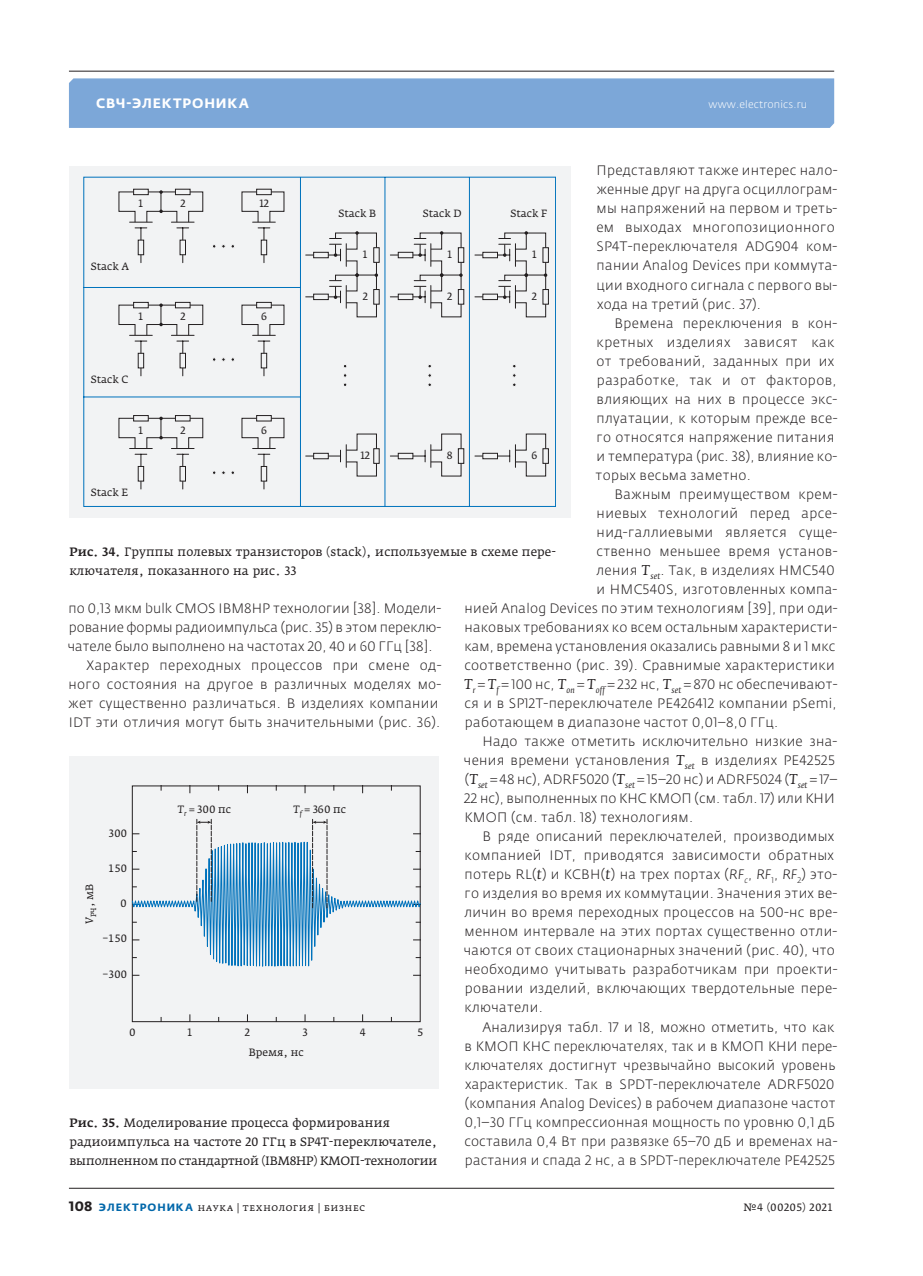
<style>
.page{position:relative;width:923px;height:1276px;background:#fff}
.page>*{position:absolute;margin:0;border:0;box-sizing:border-box;transform-origin:0 0}
.t1{font:300 13.5px/19px "Fedra Sans Pro";letter-spacing:.025em;color:#231f20}
.t2{font:300 13.5px "Fedra Sans Pro";letter-spacing:.005em;color:#231f20}
.t3{font:300 13.5px "Fedra Sans Pro";color:#231f20}
.t4{font:700 13.5px "Fedra Sans Alt Pro";letter-spacing:.06em;color:#fff}
.t5{font:12px/19px "Fedra Serif A Pro";letter-spacing:.005em;color:#231f20}
.t6{font:10.5px "Fedra Serif A Pro";letter-spacing:.005em;color:#231f20}
.t7{font:10.5px "Fedra Serif A Pro";letter-spacing:.03em;color:#231f20}
.t8{font:300 10.5px "Fedra Sans Pro";letter-spacing:.015em;color:#fff}
.t9{font:10.5px "Fedra Serif A Pro";letter-spacing:.035em;color:#231f20}
.t10{font:10.35px "Fedra Serif A Pro";color:#231f20}
.s1{font-family:"Fedra Serif B Pro";font-weight:400;font-style:italic}
.s2{font-style:italic}
.s3{font-weight:500}
.s4{font-family:"Fedra Sans Pro";font-weight:700;font-size:13.5px}
.s5{font-family:"Fedra Sans Alt Pro";font-weight:700;color:#0067aa}
</style>
<div class="page">
<div style="left:69px;top:78px;width:765px;height:50px;background:#7ca7d8"></div>
<hr style="left:69px;top:71px;width:765px;height:1px;background:#231f20">
<hr style="left:69px;top:1188px;width:765px;height:1px;background:#231f20">
<div style="left:69px;top:166px;width:501px;height:352px;background:#f2f3f4"></div>
<svg style="left:83px;top:177px;width:473px;height:330px"></svg>
<div style="left:69px;top:755px;width:369px;height:333px;background:#f2f3f4"></div>
<svg style="left:131px;top:785px;width:290px;height:238px"></svg>
<svg style="left:197px;top:819px;width:15px;height:82px"></svg>
<svg style="left:312px;top:819px;width:16px;height:89px"></svg>
<p class="t4" style="left:96px;top:95px;width:154px">СВЧ-электроника</p>
<p class="t8" style="left:708px;top:98px;width:100px">www.electronics.ru</p>
<p class="t1" style="left:596px;top:161px;width:243px">Представляют также интерес нало&shy;женные друг на друга осциллограм&shy;мы напряжений на первом и треть&shy;ем выходах многопозиционного<br>SP4T-переключателя ADG904 ком&shy;пании Analog Devices при коммута&shy;ции входного сигнала с первого вы&shy;хода на третий (рис. 37).</p>
<p class="t1" style="left:595px;top:313px;width:243px;text-indent:19px">Времена переключения в кон&shy;кретных изделиях зависят как от требований, заданных при их разработке, так и от факторов, влияющих на них в процессе экс&shy;плуатации, к которым прежде все&shy;го относятся напряжение питания и температура (рис. 38), влияние ко&shy;торых весьма заметно.</p>
<p class="t1" style="left:614px;top:484px;width:224px">Важным преимуществом крем-</p>
<p class="t1" style="left:596px;top:503px;width:242px">ниевых технологий перед арсе-</p>
<p class="t1" style="left:596px;top:522px;width:242px">нид-галлиевыми является суще-</p>
<p class="t1" style="left:596px;top:541px;width:243px">ственно меньшее время установ-</p>
<p class="t1" style="left:596px;top:560px;width:239px">ления <span class="s1">T</span><sub>set</sub>. Так, в изделиях HMC540</p>
<p class="t1" style="left:596px;top:579px;width:242px">и HMC540S, изготовленных компа-</p>
<p class="t1" style="left:464px;top:598px;width:375px">нией Analog Devices по этим технологиям [39], при оди-</p>
<p class="t1" style="left:464px;top:618px;width:374px">наковых требованиях ко всем остальным характеристи-</p>
<p class="t2" style="left:464px;top:638px;width:372px">кам, времена установления оказались равными 8 и 1 мкс</p>
<p class="t1" style="left:464px;top:656px;width:372px">соответственно (рис. 39). Сравнимые характеристики</p>
<p class="t1" style="left:464px;top:675px;width:375px"><span class="s1">T</span><sub>r</sub> =<span class="s1">T</span><sub>f</sub> = 100 нс, <span class="s1">T</span><sub>on</sub> =<span class="s1">T</span><sub>off</sub> = 232 нс, <span class="s1">T</span><sub>set</sub> = 870 нс обеспечивают-</p>
<p class="t1" style="left:464px;top:694px;width:374px">ся и в SP12T-переключателе PE426412 компании pSemi,</p>
<p class="t1" style="left:465px;top:713px;width:315px">работающем в диапазоне частот 0,01–8,0 ГГц.</p>
<p class="t1" style="left:482px;top:732px;width:356px">Надо также отметить исключительно низкие зна-</p>
<p class="t1" style="left:464px;top:751px;width:372px">чения времени установления <span class="s1">T</span><sub>set</sub> в изделиях PE42525</p>
<p class="t2" style="left:465px;top:771px;width:374px">(<span class="s1">T</span><sub>set</sub> =48 нс), ADRF5020 (<span class="s1">T</span><sub>set</sub> =15–20 нс) и ADRF5024 (<span class="s1">T</span><sub>set</sub> =17–</p>
<p class="t1" style="left:464px;top:789px;width:372px">22 нс), выполненных по КНС КМОП (см. табл. 17) или КНИ</p>
<p class="t1" style="left:464px;top:808px;width:230px">КМОП (см. табл. 18) технологиям.</p>
<p class="t1" style="left:482px;top:827px;width:353px">В ряде описаний переключателей, производимых</p>
<p class="t1" style="left:464px;top:846px;width:371px">компанией IDT, приводятся зависимости обратных</p>
<p class="t1" style="left:464px;top:865px;width:374px">потерь RL(<span class="s1">t</span>) и КСВН(<span class="s1">t</span>) на трех портах (<span class="s2">RF</span><sub>c</sub>, <span class="s2">RF</span><sub>1</sub>, <span class="s2">RF</span><sub>2</sub>) это-</p>
<p class="t1" style="left:464px;top:884px;width:374px">го изделия во время их коммутации. Значения этих ве-</p>
<p class="t1" style="left:464px;top:903px;width:374px">личин во время переходных процессов на 500‑нс вре-</p>
<p class="t1" style="left:464px;top:922px;width:374px">менном интервале на этих портах существенно отли-</p>
<p class="t1" style="left:464px;top:941px;width:372px">чаются от своих стационарных значений (рис. 40), что</p>
<p class="t1" style="left:464px;top:960px;width:374px">необходимо учитывать разработчикам при проекти-</p>
<p class="t1" style="left:465px;top:979px;width:374px">ровании изделий, включающих твердотельные пере-</p>
<p class="t1" style="left:464px;top:998px;width:80px">ключатели.</p>
<p class="t1" style="left:482px;top:1017px;width:353px">Анализируя табл. 17 и 18, можно отметить, что как</p>
<p class="t1" style="left:464px;top:1036px;width:374px">в КМОП КНС переключателях, так и в КМОП КНИ пере-</p>
<p class="t1" style="left:464px;top:1055px;width:372px">ключателях достигнут чрезвычайно высокий уровень</p>
<p class="t1" style="left:465px;top:1074px;width:371px">характеристик. Так в SPDT-переключателе ADRF5020</p>
<p class="t1" style="left:465px;top:1093px;width:372px">(компания Analog Devices) в рабочем диапазоне частот</p>
<p class="t1" style="left:465px;top:1112px;width:372px">0,1–30 ГГц компрессионная мощность по уровню 0,1 дБ</p>
<p class="t1" style="left:464px;top:1131px;width:375px">составила 0,4 Вт при развязке 65–70 дБ и временах на-</p>
<p class="t1" style="left:465px;top:1150px;width:372px">растания и спада 2 нс, а в SPDT-переключателе PE42525</p>
<p class="t10" style="left:138px;top:198px;width:6px">1</p>
<p class="t10" style="left:180px;top:198px;width:7px">2</p>
<p class="t10" style="left:259px;top:198px;width:11px">12</p>
<p class="t10" style="left:339px;top:207px;width:39px">Stack B</p>
<p class="t10" style="left:423px;top:207px;width:40px">Stack D</p>
<p class="t10" style="left:510px;top:207px;width:38px">Stack F</p>
<p class="t10" style="left:363px;top:248px;width:6px">1</p>
<p class="t10" style="left:363px;top:291px;width:7px">2</p>
<p class="t10" style="left:447px;top:248px;width:6px">1</p>
<p class="t10" style="left:447px;top:291px;width:7px">2</p>
<p class="t10" style="left:532px;top:248px;width:6px">1</p>
<p class="t10" style="left:532px;top:291px;width:7px">2</p>
<p class="t10" style="left:91px;top:260px;width:40px">Stack A</p>
<p class="t10" style="left:138px;top:311px;width:6px">1</p>
<p class="t10" style="left:180px;top:311px;width:7px">2</p>
<p class="t10" style="left:261px;top:311px;width:8px">6</p>
<p class="t10" style="left:91px;top:373px;width:39px">Stack C</p>
<p class="t10" style="left:138px;top:424px;width:6px">1</p>
<p class="t10" style="left:180px;top:424px;width:7px">2</p>
<p class="t10" style="left:261px;top:424px;width:8px">6</p>
<p class="t10" style="left:360px;top:450px;width:11px">12</p>
<p class="t10" style="left:531px;top:450px;width:8px">6</p>
<p class="t10" style="left:447px;top:450px;width:7px">8</p>
<p class="t10" style="left:91px;top:487px;width:39px">Stack E</p>
<p class="t5" style="left:69px;top:542px;width:488px"><span class="s3">Рис. 34.</span> Группы полевых транзисторов (stack), используемые в схеме пере&shy;ключателя, показанного на рис. 33</p>
<p class="t2" style="left:68px;top:600px;width:374px">по 0,13 мкм bulk CMOS IBM8HP технологии [38]. Модели-</p>
<p class="t3" style="left:69px;top:619px;width:374px">рование формы радиоимпульса (рис. 35) в этом переклю-</p>
<p class="t2" style="left:68px;top:638px;width:366px">чателе было выполнено на частотах 20, 40 и 60 ГГц [38].</p>
<p class="t1" style="left:87px;top:656px;width:356px">Характер переходных процессов при смене од-</p>
<p class="t1" style="left:68px;top:675px;width:374px">ного состояния на другое в различных моделях мо-</p>
<p class="t1" style="left:69px;top:694px;width:371px">жет существенно различаться. В изделиях компании</p>
<p class="t1" style="left:69px;top:713px;width:373px">IDT эти отличия могут быть значительными (рис. 36).</p>
<p class="t6" style="left:293px;top:805px;width:54px"><span class="s2">T</span><sub>f</sub> = 360 пс</p>
<p class="t6" style="left:178px;top:805px;width:55px"><span class="s2">T</span><sub>r</sub> = 300 пс</p>
<p class="t6" style="left:108px;top:829px;width:20px">300</p>
<p class="t6" style="left:108px;top:864px;width:20px">150</p>
<p class="t6" style="left:121px;top:899px;width:8px">0</p>
<p class="t6" style="left:103px;top:935px;width:26px">–150</p>
<p class="t6" style="left:103px;top:970px;width:26px">–300</p>
<p class="t6" style="left:85px;top:924px;width:42px;rotate:-90deg"><span class="s2">V</span><sub>РЧ</sub>, мВ</p>
<p class="t6" style="left:129px;top:1028px;width:8px">0</p>
<p class="t6" style="left:188px;top:1028px;width:6px">1</p>
<p class="t6" style="left:245px;top:1028px;width:7px">2</p>
<p class="t6" style="left:302px;top:1028px;width:7px">3</p>
<p class="t6" style="left:360px;top:1028px;width:7px">4</p>
<p class="t6" style="left:417px;top:1028px;width:7px">5</p>
<p class="t6" style="left:249px;top:1048px;width:57px">Время, нс</p>
<p class="t5" style="left:69px;top:1113px;width:370px"><span class="s3">Рис. 35.</span> Моделирование процесса формирования радиоимпульса на частоте 20 ГГц в SP4T-переключателе, выполненном по стандартной (IBM8HP) КМОП-технологии</p>
<p class="t7" style="left:69px;top:1200px;width:298px"><span class="s4">108</span> <span class="s5">ЭЛЕКТРОНИКА</span> наука | технология | бизнес</p>
<p class="t9" style="left:743px;top:1200px;width:90px">№4 (00205) 2021</p>
</div>
